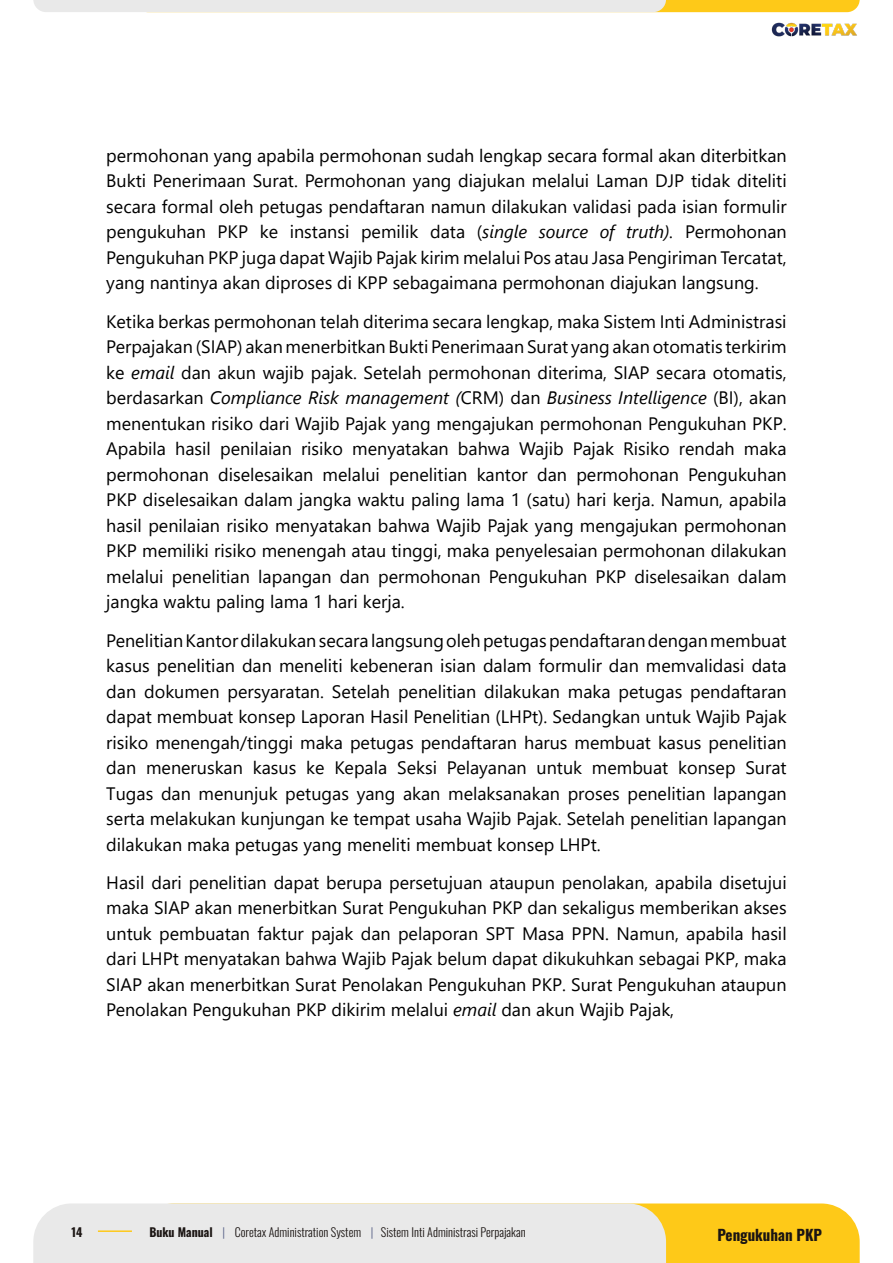
<style>
.page{position:relative;width:893px;height:1263px;background:#fff}
.page>*{position:absolute;margin:0;border:0;box-sizing:border-box;transform-origin:0 0}
.Body_Teks_Utama{font:18px/25.5px "Segoe UI";color:#000;text-align:justify}
.t1{font:700 15px "Oswald";color:#1b1513}
.t2{font:300 12px "Oswald";color:#1b1513}
.t3{font:700 12px "Oswald";color:#1b1513}
.s1{font-style:italic}
.s2{font-weight:700}
.s3{color:#586187}
</style>
<div class="page">
<svg style="left:33px;top:1203px;width:827px;height:60px"></svg>
<hr style="left:98px;top:1230px;width:34px;height:2px;background:#fec91b">
<svg style="left:33px;top:0;width:827px;height:12px"></svg>
<img style="left:771px;top:22px;width:86px;height:15px">
<p class="Body_Teks_Utama" style="left:106px;top:141px;width:682px">permohonan yang apabila permohonan sudah lengkap secara formal akan diterbitkan Bukti Penerimaan Surat. Permohonan yang diajukan melalui Laman DJP tidak diteliti secara formal oleh petugas pendaftaran namun dilakukan validasi pada isian formulir pengukuhan PKP ke instansi pemilik data (<span class="s1">single source of truth).</span> Permohonan Pengukuhan PKP juga dapat Wajib Pajak kirim melalui Pos atau Jasa Pengiriman Tercatat, yang nantinya akan diproses di KPP sebagaimana permohonan diajukan langsung.</p>
<p class="Body_Teks_Utama" style="left:106px;top:307px;width:682px">Ketika berkas permohonan telah diterima secara lengkap, maka Sistem Inti Administrasi Perpajakan (SIAP) akan menerbitkan Bukti Penerimaan Surat yang akan otomatis terkirim ke <span class="s1">email</span> dan akun wajib pajak. Setelah permohonan diterima, SIAP secara otomatis, berdasarkan <span class="s1">Compliance Risk management (</span>CRM) dan <span class="s1">Business Intelligence</span> (BI), akan menentukan risiko dari Wajib Pajak yang mengajukan permohonan Pengukuhan PKP.<br>Apabila hasil penilaian risiko menyatakan bahwa Wajib Pajak Risiko rendah maka permohonan diselesaikan melalui penelitian kantor dan permohonan Pengukuhan PKP diselesaikan dalam jangka waktu paling lama 1 (satu) hari kerja. Namun, apabila hasil penilaian risiko menyatakan bahwa Wajib Pajak yang mengajukan permohonan PKP memiliki risiko menengah atau tinggi, maka penyelesaian permohonan dilakukan melalui penelitian lapangan dan permohonan Pengukuhan PKP diselesaikan dalam jangka waktu paling lama 1 hari kerja.</p>
<p class="Body_Teks_Utama" style="left:106px;top:626px;width:682px">Penelitian Kantor dilakukan secara langsung oleh petugas pendaftaran dengan membuat kasus penelitian dan meneliti kebeneran isian dalam formulir dan memvalidasi data dan dokumen persyaratan. Setelah penelitian dilakukan maka petugas pendaftaran dapat membuat konsep Laporan Hasil Penelitian (LHPt). Sedangkan untuk Wajib Pajak risiko menengah/tinggi maka petugas pendaftaran harus membuat kasus penelitian dan meneruskan kasus ke Kepala Seksi Pelayanan untuk membuat konsep Surat Tugas dan menunjuk petugas yang akan melaksanakan proses penelitian lapangan serta melakukan kunjungan ke tempat usaha Wajib Pajak. Setelah penelitian lapangan dilakukan maka petugas yang meneliti membuat konsep LHPt.</p>
<p class="Body_Teks_Utama" style="left:106px;top:868px;width:682px">Hasil dari penelitian dapat berupa persetujuan ataupun penolakan, apabila disetujui maka SIAP akan menerbitkan Surat Pengukuhan PKP dan sekaligus memberikan akses untuk pembuatan faktur pajak dan pelaporan SPT Masa PPN. Namun, apabila hasil dari LHPt menyatakan bahwa Wajib Pajak belum dapat dikukuhkan sebagai PKP, maka SIAP akan menerbitkan Surat Penolakan Pengukuhan PKP. Surat Pengukuhan ataupun Penolakan Pengukuhan PKP dikirim melalui <span class="s1">email</span> dan akun Wajib Pajak,</p>
<p class="t3" style="left:72px;top:1226px;width:12px">14</p>
<p class="t2" style="left:149px;top:1221px;width:378px"><span class="s2">Buku Manual</span> <span class="s3">|</span> Coretax Administration System <span class="s3">|</span> Sistem Inti Administrasi Perpajakan</p>
<p class="t1" style="left:717px;top:1226px;width:106px">Pengukuhan PKP</p>
</div>
